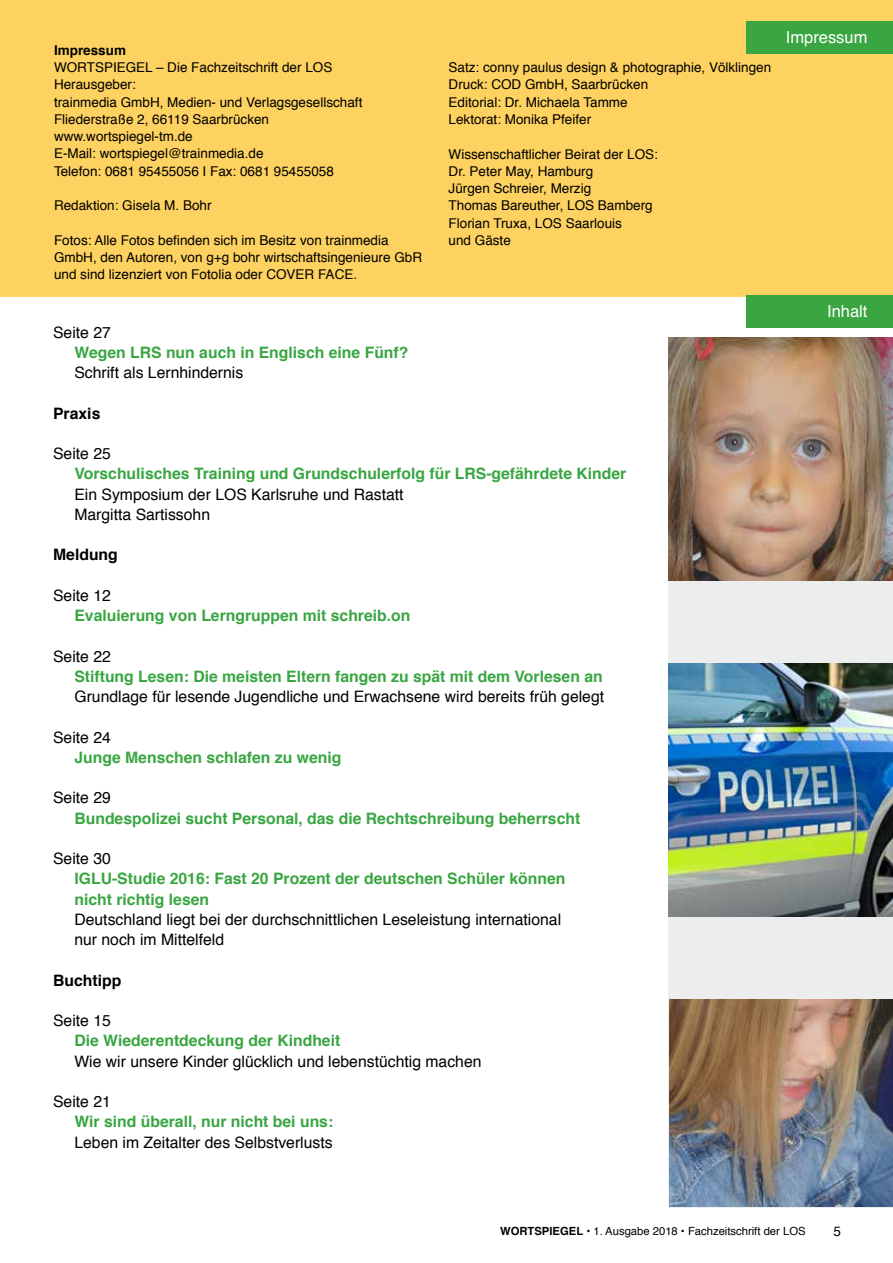
<style>
.page{position:relative;width:893px;height:1263px;background:#fff}
.page>*{position:absolute;margin:0;border:0;box-sizing:border-box;transform-origin:0 0}
.t1{font:16.5px "Helvetica";color:#fff}
.t2{font:700 15.75px/20.2px "Helvetica";color:#39a642}
.t3{font:15.75px/20.2px "Helvetica";color:#000}
.t4{font:700 15.75px "Helvetica";color:#000}
.t5{font:13.5px/17.2px "Helvetica";color:#000}
.t6{font:700 13.5px "Helvetica";color:#000}
.t7{font:11.25px "Helvetica";color:#000}
.s1{font-weight:700}
</style>
<div class="page">
<div style="left:0;top:0;width:893px;height:296px;background:#fed260"></div>
<div style="left:746px;top:22px;width:147px;height:32px;background:#39a642"></div>
<div style="left:746px;top:295px;width:147px;height:33px;background:#39a642"></div>
<div style="left:668px;top:338px;width:225px;height:870px;background:#eceded"></div>
<img style="left:668px;top:663px;width:225px;height:254px">
<img style="left:668px;top:338px;width:225px;height:242px">
<img style="left:669px;top:1000px;width:224px;height:207px">
<p class="t6" style="left:54px;top:39px;width:74px">Impressum</p>
<p class="t5" style="left:54px;top:59px;width:310px">WORTSPIEGEL – Die Fachzeitschrift der LOS Herausgeber:<br>trainmedia GmbH, Medien- und Verlagsgesellschaft Fliederstraße 2, 66119 Saarbrücken www.wortspiegel-tm.de<br>E-Mail: wortspiegel@trainmedia.de<br>Telefon: 0681 95455056 I Fax: 0681 95455058</p>
<p class="t5" style="left:54px;top:197px;width:159px">Redaktion: Gisela M. Bohr</p>
<p class="t5" style="left:54px;top:232px;width:370px">Fotos: Alle Fotos befinden sich im Besitz von trainmedia<br>GmbH, den Autoren, von g+g bohr wirtschaftsingenieure GbR und sind lizenziert von Fotolia oder COVER FACE.</p>
<p class="t5" style="left:449px;top:59px;width:324px">Satz: conny paulus design &amp; photographie, Völklingen Druck: COD GmbH, Saarbrücken<br>Editorial: Dr. Michaela Tamme<br>Lektorat: Monika Pfeifer</p>
<p class="t5" style="left:449px;top:146px;width:211px">Wissenschaftlicher Beirat der LOS:<br>Dr. Peter May, Hamburg<br>Jürgen Schreier, Merzig<br>Thomas Bareuther, LOS Bamberg<br>Florian Truxa, LOS Saarlouis<br>und Gäste</p>
<p class="t3" style="left:53px;top:322px;width:59px">Seite 27</p>
<p class="t2" style="left:74px;top:342px;width:336px">Wegen LRS nun auch in Englisch eine Fünf?</p>
<p class="t3" style="left:74px;top:363px;width:170px">Schrift als Lernhindernis</p>
<p class="t4" style="left:53px;top:400px;width:49px">Praxis</p>
<p class="t3" style="left:53px;top:444px;width:59px">Seite 25</p>
<p class="t2" style="left:74px;top:464px;width:553px">Vorschulisches Training und Grundschulerfolg für LRS-gefährdete Kinder</p>
<p class="t3" style="left:74px;top:484px;width:331px">Ein Symposium der LOS Karlsruhe und Rastatt<br>Margitta Sartissohn</p>
<p class="t4" style="left:53px;top:542px;width:66px">Meldung</p>
<p class="t3" style="left:53px;top:586px;width:59px">Seite 12</p>
<p class="t2" style="left:74px;top:606px;width:338px">Evaluierung von Lerngruppen mit schreib.on</p>
<p class="t3" style="left:53px;top:646px;width:59px">Seite 22</p>
<p class="t2" style="left:74px;top:666px;width:530px">Stiftung Lesen: Die meisten Eltern fangen zu spät mit dem Vorlesen an</p>
<p class="t3" style="left:74px;top:687px;width:531px">Grundlage für lesende Jugendliche und Erwachsene wird bereits früh gelegt</p>
<p class="t3" style="left:53px;top:727px;width:59px">Seite 24</p>
<p class="t2" style="left:74px;top:747px;width:268px">Junge Menschen schlafen zu wenig</p>
<p class="t3" style="left:53px;top:788px;width:59px">Seite 29</p>
<p class="t2" style="left:74px;top:808px;width:507px">Bundespolizei sucht Personal, das die Rechtschreibung beherrscht</p>
<p class="t3" style="left:53px;top:849px;width:59px">Seite 30</p>
<p class="t2" style="left:74px;top:869px;width:493px">IGLU-Studie 2016: Fast 20 Prozent der deutschen Schüler können nicht richtig lesen</p>
<p class="t3" style="left:74px;top:910px;width:488px">Deutschland liegt bei der durchschnittlichen Leseleistung international nur noch im Mittelfeld</p>
<p class="t4" style="left:53px;top:967px;width:70px">Buchtipp</p>
<p class="t3" style="left:53px;top:1011px;width:59px">Seite 15</p>
<p class="t2" style="left:74px;top:1031px;width:267px">Die Wiederentdeckung der Kindheit</p>
<p class="t3" style="left:74px;top:1051px;width:409px">Wie wir unsere Kinder glücklich und lebenstüchtig machen</p>
<p class="t3" style="left:53px;top:1092px;width:59px">Seite 21</p>
<p class="t2" style="left:74px;top:1112px;width:260px">Wir sind überall, nur nicht bei uns:</p>
<p class="t3" style="left:74px;top:1132px;width:260px">Leben im Zeitalter des Selbstverlusts</p>
<p class="t1" style="left:786px;top:25px;width:83px">Impressum</p>
<p class="t1" style="left:827px;top:299px;width:42px">Inhalt</p>
<p class="t7" style="left:500px;top:1223px;width:307px"><span class="s1">WORTSPIEGEL</span> • 1. Ausgabe 2018 • Fachzeitschrift der LOS</p>
<p class="t5" style="left:833px;top:1223px;width:9px">5</p>
</div>
